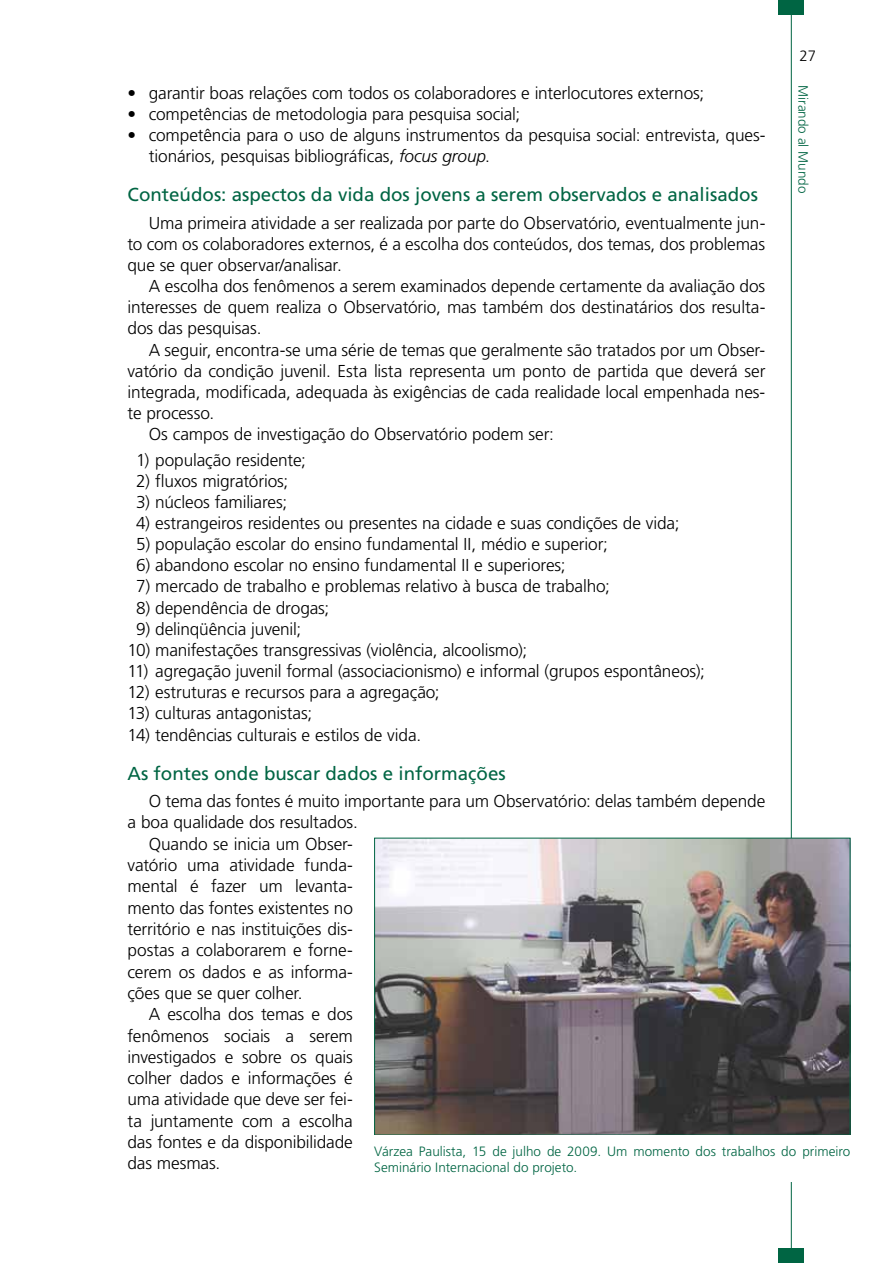
<style>
.page{position:relative;width:893px;height:1263px;background:#fff}
.page>*{position:absolute;margin:0;border:0;box-sizing:border-box;transform-origin:0 0}
.t1{font:18.75px "Frutiger";color:#006543}
.t2{font:300 17.25px/21.1px "Frutiger";letter-spacing:-.01em;color:#000;text-align:justify}
.t3{font:300 15px "Frutiger";color:#000}
.t4{font:300 13.5px/16.2px "Frutiger";color:#006543}
.s1{font-style:italic}
</style>
<div class="page">
<hr style="left:791px;top:0;width:1px;height:1263px;background:#006543">
<div style="left:778px;top:0;width:26px;height:15px;background:#006543"></div>
<div style="left:778px;top:1248px;width:26px;height:15px;background:#006543"></div>
<img style="left:376px;top:840px;width:472px;height:293px">
<div style="left:374px;top:838px;width:476px;height:297px;border:1px solid #006543"></div>
<div style="left:374px;top:1135px;width:476px;height:47px;background:#fff"></div>
<p class="t3" style="left:799px;top:47px;width:18px">27</p>
<p class="t4" style="left:811px;top:85px;width:110px;rotate:90deg">Mirando al Mundo</p>
<p class="t2" style="left:128px;top:82px;width:578px">• garantir boas relações com todos os colaboradores e interlocutores externos;</p>
<p class="t2" style="left:128px;top:103px;width:394px">• competências de metodologia para pesquisa social;</p>
<p class="t2" style="left:149px;top:124px;width:618px;text-indent:-21px">• competência para o uso de alguns instrumentos da pesquisa social: entrevista, ques&shy;tionários, pesquisas bibliográficas, <span class="s1">focus group</span>.</p>
<p class="t1" style="left:128px;top:184px;width:632px">Conteúdos: aspectos da vida dos jovens a serem observados e analisados</p>
<p class="t2" style="left:128px;top:212px;width:639px;text-indent:21px">Uma primeira atividade a ser realizada por parte do Observatório, eventualmente jun&shy;to com os colaboradores externos, é a escolha dos conteúdos, dos temas, dos problemas que se quer observar/analisar.</p>
<p class="t2" style="left:128px;top:275px;width:639px;text-indent:21px">A escolha dos fenômenos a serem examinados depende certamente da avaliação dos interesses de quem realiza o Observatório, mas também dos destinatários dos resulta&shy;dos das pesquisas.</p>
<p class="t2" style="left:149px;top:339px;width:618px">A seguir, encontra-se uma série de temas que geralmente são tratados por um Obser-</p>
<p class="t2" style="left:128px;top:360px;width:639px">vatório da condição juvenil. Esta lista representa um ponto de partida que deverá ser</p>
<p class="t2" style="left:128px;top:381px;width:639px">integrada, modificada, adequada às exigências de cada realidade local empenhada nes-</p>
<p class="t2" style="left:128px;top:402px;width:88px">te processo.</p>
<p class="t2" style="left:149px;top:424px;width:407px">Os campos de investigação do Observatório podem ser:</p>
<p class="t2" style="left:136px;top:449px;width:171px">1) população residente;</p>
<p class="t2" style="left:136px;top:470px;width:154px">2) fluxos migratórios;</p>
<p class="t2" style="left:136px;top:491px;width:152px">3) núcleos familiares;</p>
<p class="t2" style="left:136px;top:512px;width:545px">4) estrangeiros residentes ou presentes na cidade e suas condições de vida;</p>
<p class="t2" style="left:136px;top:534px;width:473px">5) população escolar do ensino fundamental II, médio e superior;</p>
<p class="t2" style="left:136px;top:555px;width:431px">6) abandono escolar no ensino fundamental II e superiores;</p>
<p class="t2" style="left:136px;top:576px;width:475px">7) mercado de trabalho e problemas relativo à busca de trabalho;</p>
<p class="t2" style="left:136px;top:597px;width:195px">8) dependência de drogas;</p>
<p class="t2" style="left:136px;top:618px;width:167px">9) delinqüência juvenil;</p>
<p class="t2" style="left:128px;top:639px;width:401px">10) manifestações transgressivas (violência, alcoolismo);</p>
<p class="t2" style="left:128px;top:660px;width:579px">11) agregação juvenil formal (associacionismo) e informal (grupos espontâneos);</p>
<p class="t2" style="left:128px;top:682px;width:314px">12) estruturas e recursos para a agregação;</p>
<p class="t2" style="left:128px;top:703px;width:186px">13) culturas antagonistas;</p>
<p class="t2" style="left:128px;top:724px;width:295px">14) tendências culturais e estilos de vida.</p>
<p class="t1" style="left:128px;top:762px;width:380px">As fontes onde buscar dados e informações</p>
<p class="t2" style="left:149px;top:791px;width:618px">O tema das fontes é muito importante para um Observatório: delas também depende</p>
<p class="t2" style="left:128px;top:812px;width:232px">a boa qualidade dos resultados.</p>
<p class="t2" style="left:149px;top:833px;width:206px">Quando se inicia um Obser-</p>
<p class="t2" style="left:128px;top:854px;width:227px">vatório uma atividade funda-</p>
<p class="t2" style="left:128px;top:876px;width:227px">mental é fazer um levanta-</p>
<p class="t2" style="left:128px;top:897px;width:227px">mento das fontes existentes no</p>
<p class="t2" style="left:128px;top:918px;width:227px">território e nas instituições dis-</p>
<p class="t2" style="left:128px;top:940px;width:227px">postas a colaborarem e forne-</p>
<p class="t2" style="left:128px;top:961px;width:227px">cerem os dados e as informa-</p>
<p class="t2" style="left:128px;top:982px;width:177px">ções que se quer colher.</p>
<p class="t2" style="left:149px;top:1003px;width:206px">A escolha dos temas e dos</p>
<p class="t2" style="left:128px;top:1025px;width:227px">fenômenos sociais a serem</p>
<p class="t2" style="left:128px;top:1046px;width:227px">investigados e sobre os quais</p>
<p class="t2" style="left:128px;top:1067px;width:227px">colher dados e informações é</p>
<p class="t2" style="left:128px;top:1089px;width:227px">uma atividade que deve ser fei-</p>
<p class="t2" style="left:128px;top:1110px;width:227px">ta juntamente com a escolha</p>
<p class="t2" style="left:128px;top:1131px;width:227px">das fontes e da disponibilidade</p>
<p class="t2" style="left:128px;top:1153px;width:94px">das mesmas.</p>
<p class="t4" style="left:374px;top:1143px;width:478px">Várzea Paulista, 15 de julho de 2009. Um momento dos trabalhos do primeiro<br>Seminário Internacional do projeto.</p>
</div>
